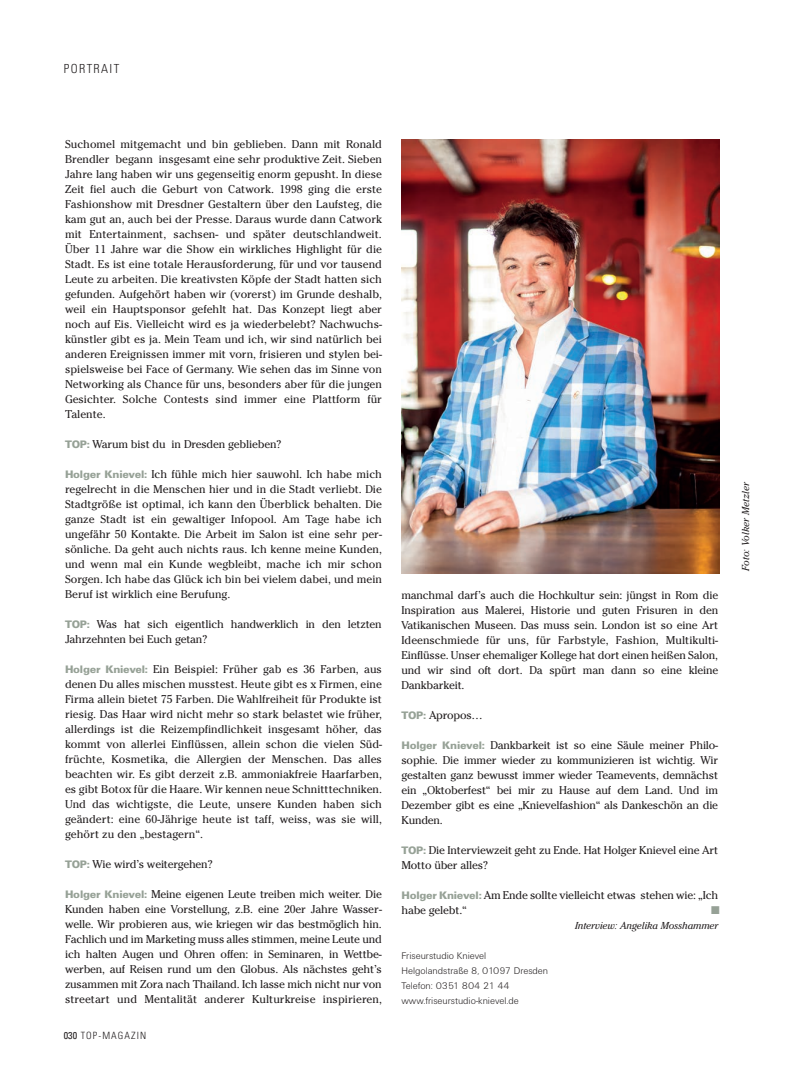
<style>
.page{position:relative;width:794px;height:1085px;background:#fff}
.page>*{position:absolute;margin:0;border:0;box-sizing:border-box;transform-origin:0 0}
.t1{font:300 condensed 12.5px "Univers";letter-spacing:.11em;color:#231f20}
.t2{font:11.25px/15px "Cheltenham Std";letter-spacing:-.015em;color:#231f20;text-align:justify}
.t3{font:11.25px "Zapf Dingbats";color:#96a196}
.t4{font:300 10px/15px "Unitus T";color:#231f20}
.t5{font:italic 10px "Cheltenham Std";letter-spacing:-.015em;color:#231f20}
.t6{font:300 condensed 10px "Univers";letter-spacing:.11em;color:#231f20}
.s1{font-family:"Unitus T";font-weight:900;color:#96a196}
.s2{font-weight:400}
</style>
<div class="page">
<img style="left:401px;top:140px;width:318px;height:433px">
<p class="t1" style="left:64px;top:64px;width:57px">PORTRAIT</p>
<p class="t2" style="left:65px;top:136px;width:318px">Suchomel mitgemacht und bin geblieben. Dann mit Ronald Brendler begann insgesamt eine sehr produktive Zeit. Sieben Jahre lang haben wir uns gegenseitig enorm gepusht. In diese Zeit fiel auch die Geburt von Catwork. 1998 ging die erste Fashionshow mit Dresdner Gestaltern über den Laufsteg, die kam gut an, auch bei der Presse. Daraus wurde dann Catwork mit Enter tainment, sachsen- und später deutschlandweit.<br>Über 11 Jahre war die Show ein wirkliches Highlight für die Stadt. Es ist eine totale Heraus forderung, für und vor tausend Leute zu arbeiten. Die kreativsten Köpfe der Stadt hatten sich gefunden. Aufgehört haben wir (vorerst) im Grunde deshalb, weil ein Hauptsponsor gefehlt hat. Das Konzept liegt aber noch auf Eis. Vielleicht wird es ja wiederbelebt? Nachwuchs - künstler gibt es ja. Mein Team und ich, wir sind natürlich bei anderen Ereig nissen immer mit vorn, frisieren und stylen bei&shy;spielsweise bei Face of Germany. Wie sehen das im Sinne von Networking als Chance für uns, besonders aber für die jungen Gesichter. Solche Contests sind immer eine Plattform für Talente.</p>
<p class="t2" style="left:65px;top:436px;width:218px"><span class="s1">TOP:</span> Warum bist du in Dresden geblieben?</p>
<p class="t2" style="left:65px;top:466px;width:318px"><span class="s1">Holger Knievel:</span> Ich fühle mich hier sauwohl. Ich habe mich regelrecht in die Menschen hier und in die Stadt verliebt. Die Stadtgröße ist optimal, ich kann den Überblick behalten. Die ganze Stadt ist ein gewaltiger Infopool. Am Tage habe ich ungefähr 50 Kontakte. Die Arbeit im Salon ist eine sehr per&shy;sönliche. Da geht auch nichts raus. Ich kenne meine Kunden, und wenn mal ein Kunde wegbleibt, mache ich mir schon Sorgen. Ich habe das Glück ich bin bei vielem dabei, und mein Beruf ist wirklich eine Berufung.</p>
<p class="t2" style="left:65px;top:616px;width:318px"><span class="s1">TOP:</span> Was hat sich eigentlich handwerklich in den letzten<br>Jahrzehnten bei Euch getan?</p>
<p class="t2" style="left:65px;top:661px;width:318px"><span class="s1">Holger Knievel:</span> Ein Beispiel: Früher gab es 36 Farben, aus denen Du alles mischen musstest. Heute gibt es x Firmen, eine Firma allein bietet 75 Farben. Die Wahlfreiheit für Produkte ist riesig. Das Haar wird nicht mehr so stark belastet wie früher, allerdings ist die Reizempfindlichkeit insgesamt höher, das kommt von allerlei Einflüssen, allein schon die vielen Süd - früchte, Kosmetika, die Allergien der Menschen. Das alles beachten wir. Es gibt derzeit z.B. ammoniakfreie Haarfarben, es gibt Botox für die Haare. Wir kennen neue Schnitttechniken.<br>Und das wichtigste, die Leute, unsere Kunden haben sich geändert: eine 60-Jährige heute ist taff, weiss, was sie will, gehört zu den „bestagern“.</p>
<p class="t2" style="left:65px;top:856px;width:149px"><span class="s1">TOP:</span> Wie wird’s weitergehen?</p>
<p class="t2" style="left:65px;top:886px;width:318px"><span class="s1">Holger Knievel:</span> Meine eigenen Leute treiben mich weiter. Die Kunden haben eine Vorstellung, z.B. eine 20er Jahre Wasser - welle. Wir probieren aus, wie kriegen wir das bestmöglich hin.<br>Fachlich und im Marketing muss alles stimmen, meine Leute und ich halten Augen und Ohren offen: in Seminaren, in Wettbe - werben, auf Reisen rund um den Globus. Als nächstes geht’s zusammen mit Zora nach Thailand. Ich lasse mich nicht nur von streetart und Mentalität anderer Kulturkreise inspirieren,</p>
<p class="t6" style="left:64px;top:1031px;width:84px"><span class="s2">030</span> TOP-MAGAZIN</p>
<p class="t2" style="left:401px;top:587px;width:318px">manchmal darf’s auch die Hochkultur sein: jüngst in Rom die Inspiration aus Malerei, Historie und guten Frisuren in den Vatikanischen Museen. Das muss sein. London ist so eine Art Ideenschmiede für uns, für Farbstyle, Fashion, Multikulti-Einflüsse. Unser ehemaliger Kollege hat dort einen heißen Salon, und wir sind oft dort. Da spürt man dann so eine kleine Dankbarkeit.</p>
<p class="t2" style="left:401px;top:707px;width:83px"><span class="s1">TOP:</span> Apropos…</p>
<p class="t2" style="left:401px;top:737px;width:318px"><span class="s1">Holger Knievel:</span> Dankbarkeit ist so eine Säule meiner Philo - sophie. Die immer wieder zu kommunizieren ist wichtig. Wir gestalten ganz bewusst immer wieder Teamevents, demnächst ein „Oktoberfest“ bei mir zu Hause auf dem Land. Und im Dezember gibt es eine „Knievelfashion“ als Dankeschön an die Kunden.</p>
<p class="t2" style="left:401px;top:842px;width:318px"><span class="s1">TOP:</span> Die Interviewzeit geht zu Ende. Hat Holger Knievel eine Art<br>Motto über alles?</p>
<p class="t2" style="left:401px;top:887px;width:318px"><span class="s1">Holger Knievel:</span> Am Ende sollte vielleicht etwas stehen wie: „Ich habe gelebt.“</p>
<p class="t3" style="left:711px;top:903px;width:10px">■</p>
<p class="t5" style="left:575px;top:922px;width:144px">Interview: Angelika Mosshammer</p>
<p class="t4" style="left:401px;top:948px;width:148px">Friseurstudio Knievel<br>Helgolandstraße 8, 01097 Dresden<br>Telefon: 0351 804 21 44 www.friseurstudio-knievel.de</p>
<p class="t5" style="left:742px;top:571px;width:91px;rotate:-90deg">Foto: Volker Metzler</p>
</div>
